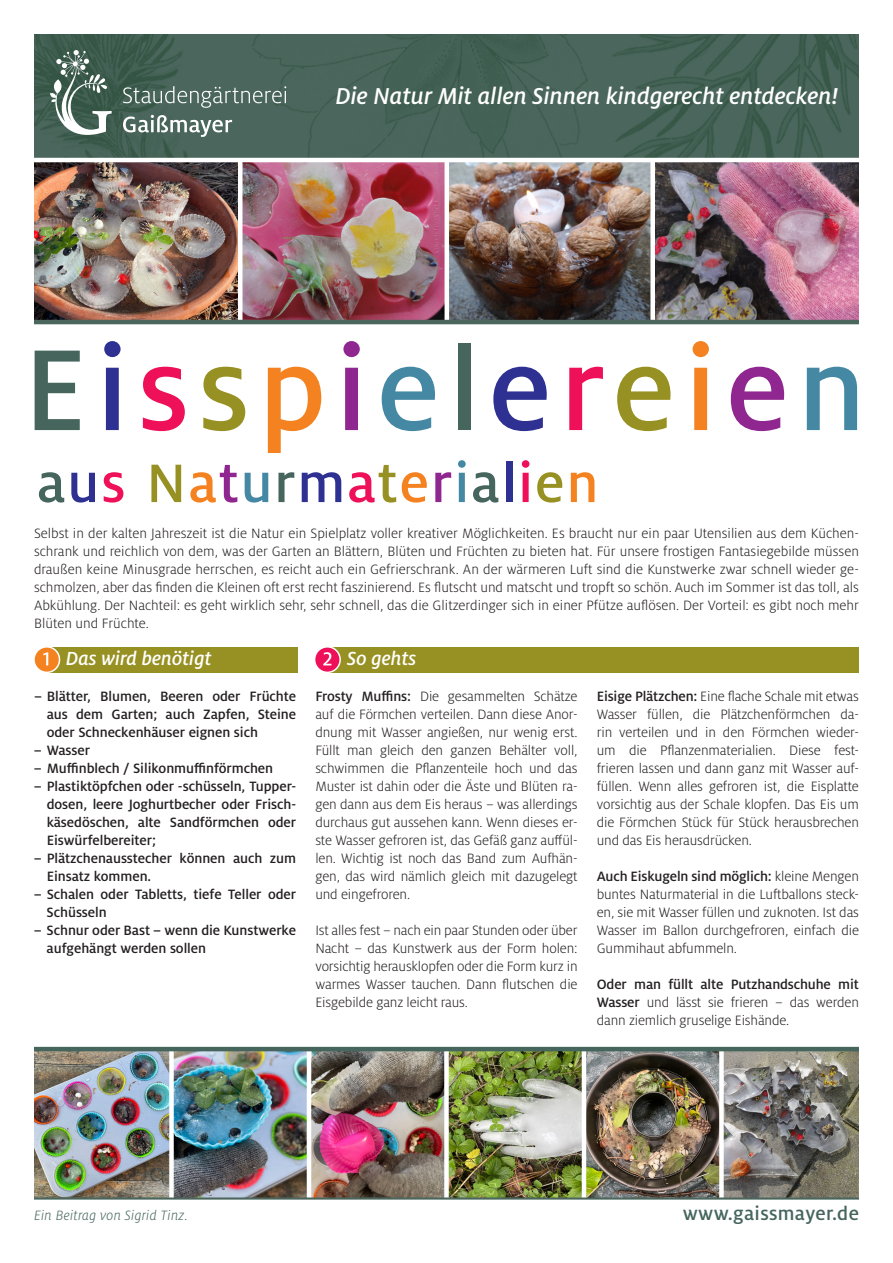
<style>
.page{position:relative;width:893px;height:1263px;background:#fff}
.page>*{position:absolute;margin:0;border:0;box-sizing:border-box;transform-origin:0 0}
.t1{font:500 127.5px "Milo Pro";letter-spacing:.07em;color:#45655d}
.t2{font:500 60px "Milo Pro";letter-spacing:.03em;color:#45655d}
.t3{font:italic 500 25.5px "Milo Pro";color:#fff}
.t4{font:italic 500 21px "Milo Pro";color:#fff}
.t5{font:500 21px "Milo Pro";letter-spacing:.015em;color:#45655d}
.t6{font:15px/18px "Milo Pro Light Lining";letter-spacing:-.01em;color:#231f20;text-align:justify}
.t7{font:500 15px/18px "Milo Pro";letter-spacing:-.005em;color:#231f20}
.t8{font:italic 300 15px "Milo Pro";letter-spacing:.015em;color:#45655d}
.s1{color:#2e3092}
.s2{color:#ee1059}
.s3{color:#979022}
.s4{color:#f58220}
.s5{color:#90268f}
.s6{color:#4588a4}
.s7{font-family:"Milo Pro";font-weight:500}
.s8{font-family:"Milo Pro Light Lining";font-weight:400}
</style>
<div class="page">
<img style="left:34px;top:162px;width:825px;height:158px">
<hr style="left:238px;top:123px;width:4px;height:203px;background:#fff">
<hr style="left:445px;top:123px;width:4px;height:203px;background:#fff">
<div style="left:650px;top:123px;width:5px;height:203px;background:#fff"></div>
<img style="left:34px;top:1051px;width:825px;height:146px">
<div style="left:169px;top:1049px;width:5px;height:153px;background:#fff"></div>
<hr style="left:307px;top:1049px;width:4px;height:153px;background:#fff">
<hr style="left:582px;top:1049px;width:4px;height:153px;background:#fff">
<div style="left:444px;top:1049px;width:5px;height:153px;background:#fff"></div>
<div style="left:719px;top:1049px;width:5px;height:153px;background:#fff"></div>
<hr style="left:34px;top:1047px;width:825px;height:4px;background:#45655d">
<hr style="left:34px;top:320px;width:825px;height:4px;background:#4b675d">
<div style="left:326px;top:647px;width:533px;height:25px;background:#979022"></div>
<div style="left:315px;top:647px;width:25px;height:25px;background:#ee1059;border-radius:50%"></div>
<div style="left:314px;top:646px;width:27px;height:27px;border:2px solid #fff;border-radius:50%"></div>
<svg style="left:323px;top:652px;width:8px;height:13px"></svg>
<div style="left:45px;top:647px;width:252px;height:25px;background:#979022"></div>
<div style="left:34px;top:647px;width:26px;height:25px;background:#f58220;border-radius:50%"></div>
<div style="left:33px;top:646px;width:27px;height:27px;border:2px solid #fff;border-radius:50%"></div>
<svg style="left:43px;top:652px;width:5px;height:13px"></svg>
<img style="left:34px;top:34px;width:825px;height:124px">
<svg style="left:50px;top:50px;width:236px;height:87px;background:#5b756a"></svg>
<hr style="left:34px;top:1197px;width:825px;height:2px;background:#4b675d">
<h3 class="t3" style="left:335px;top:82px;width:504px">Die Natur Mit allen Sinnen kindgerecht entdecken!</h3>
<h1 class="t1" style="left:24px;top:319px;width:843px">E<span class="s1">i</span><span class="s2">s</span><span class="s3">s</span><span class="s4">p</span><span class="s5">i</span><span class="s6">e</span>l<span class="s1">e</span><span class="s2">r</span><span class="s3">e</span><span class="s4">i</span><span class="s5">e</span><span class="s6">n</span></h1>
<h2 class="t2" style="left:37px;top:450px;width:563px">a<span class="s1">u</span><span class="s2">s</span> <span class="s3">N</span><span class="s4">a</span><span class="s5">t</span><span class="s6">u</span>r<span class="s1">m</span><span class="s2">a</span><span class="s3">t</span><span class="s4">e</span><span class="s5">r</span><span class="s6">i</span>a<span class="s1">l</span><span class="s2">i</span><span class="s3">e</span><span class="s4">n</span></h2>
<p class="t6" style="left:34px;top:525px;width:826px">Selbst in der kalten Jahreszeit ist die Natur ein Spielplatz voller kreativer Möglichkeiten. Es braucht nur ein paar Utensilien aus dem Küchen&shy;schrank und reichlich von dem, was der Garten an Blättern, Blüten und Früchten zu bieten hat. Für unsere frostigen Fantasiegebilde müssen draußen keine Minusgrade herrschen, es reicht auch ein Gefrierschrank. An der wärmeren Luft sind die Kunstwerke zwar schnell wieder ge&shy;schmolzen, aber das finden die Kleinen oft erst recht faszinierend. Es flutscht und matscht und tropft so schön. Auch im Sommer ist das toll, als Abkühlung. Der Nachteil: es geht wirklich sehr, sehr schnell, das die Glitzerdinger sich in einer Pfütze auflösen. Der Vorteil: es gibt noch mehr Blüten und Früchte.</p>
<h3 class="t4" style="left:66px;top:647px;width:147px">Das wird benötigt</h3>
<p class="t7" style="left:47px;top:688px;width:251px;text-align:justify;text-indent:-13px">– Blätter, Blumen, Beeren oder Früchte aus dem Garten; auch Zapfen, Steine oder Schneckenhäuser eignen sich</p>
<p class="t7" style="left:34px;top:742px;width:58px">– Wasser</p>
<p class="t7" style="left:34px;top:760px;width:241px">– Muffinblech / Silikonmuffinförmchen</p>
<p class="t7" style="left:47px;top:778px;width:251px;text-align:justify;text-indent:-13px">– Plastiktöpfchen oder -schüsseln, Tupper&shy;dosen, leere Joghurtbecher oder Frisch&shy;käsedöschen, alte Sandförmchen oder Eiswürfelbereiter;</p>
<p class="t7" style="left:47px;top:850px;width:251px;text-indent:-13px">– Plätzchenausstecher können auch zum<br>Einsatz kommen.</p>
<p class="t7" style="left:47px;top:886px;width:251px;text-indent:-13px">– Schalen oder Tabletts, tiefe Teller oder<br>Schüsseln</p>
<p class="t7" style="left:47px;top:922px;width:251px;text-indent:-13px">– Schnur oder Bast – wenn die Kunstwerke aufgehängt werden sollen</p>
<h3 class="t4" style="left:347px;top:647px;width:71px">So gehts</h3>
<p class="t6" style="left:315px;top:688px;width:264px"><span class="s7">Frosty Muffins:</span> Die gesammelten Schätze auf die Förmchen verteilen. Dann diese Anor&shy;dnung mit Wasser angießen, nur wenig erst.<br>Füllt man gleich den ganzen Behälter voll, schwimmen die Pflanzenteile hoch und das Muster ist dahin oder die Äste und Blüten ra&shy;gen dann aus dem Eis heraus – was allerdings durchaus gut aussehen kann. Wenn dieses er&shy;ste Wasser gefroren ist, das Gefäß ganz auffül&shy;len. Wichtig ist noch das Band zum Aufhän&shy;gen, das wird nämlich gleich mit dazugelegt und eingefroren.</p>
<p class="t6" style="left:315px;top:922px;width:264px">Ist alles fest – nach ein paar Stunden oder über Nacht – das Kunstwerk aus der Form holen: vorsichtig herausklopfen oder die Form kurz in warmes Wasser tauchen. Dann flutschen die Eisgebilde ganz leicht raus.</p>
<p class="t6" style="left:597px;top:688px;width:264px"><span class="s7">Eisige Plätzchen:</span> Eine flache Schale mit etwas Wasser füllen, die Plätzchenförmchen da&shy;rin verteilen und in den Förmchen wieder&shy;um die Pflanzenmaterialien. Diese fest&shy;frieren lassen und dann ganz mit Wasser auf&shy;füllen. Wenn alles gefroren ist, die Eisplatte vorsichtig aus der Schale klopfen. Das Eis um die Förmchen Stück für Stück herausbrechen und das Eis herausdrücken.</p>
<p class="t7" style="left:597px;top:868px;width:264px">Auch Eiskugeln sind möglich: <span class="s8">kleine Mengen</span></p>
<p class="t6" style="left:597px;top:886px;width:264px">buntes Naturmaterial in die Luftballons steck&shy;en, sie mit Wasser füllen und zuknoten. Ist das Wasser im Ballon durchgefroren, einfach die Gummihaut abfummeln.</p>
<p class="t7" style="left:597px;top:976px;width:264px">Oder man füllt alte Putzhandschuhe mit</p>
<p class="t6" style="left:597px;top:994px;width:264px"><span class="s7">Wasser</span> und lässt sie frieren – das werden dann ziemlich gruselige Eishände.</p>
<p class="t8" style="left:34px;top:1207px;width:155px">Ein Beitrag von Sigrid Tinz.</p>
<h3 class="t5" style="left:683px;top:1202px;width:178px">www.gaissmayer.de</h3>
</div>
